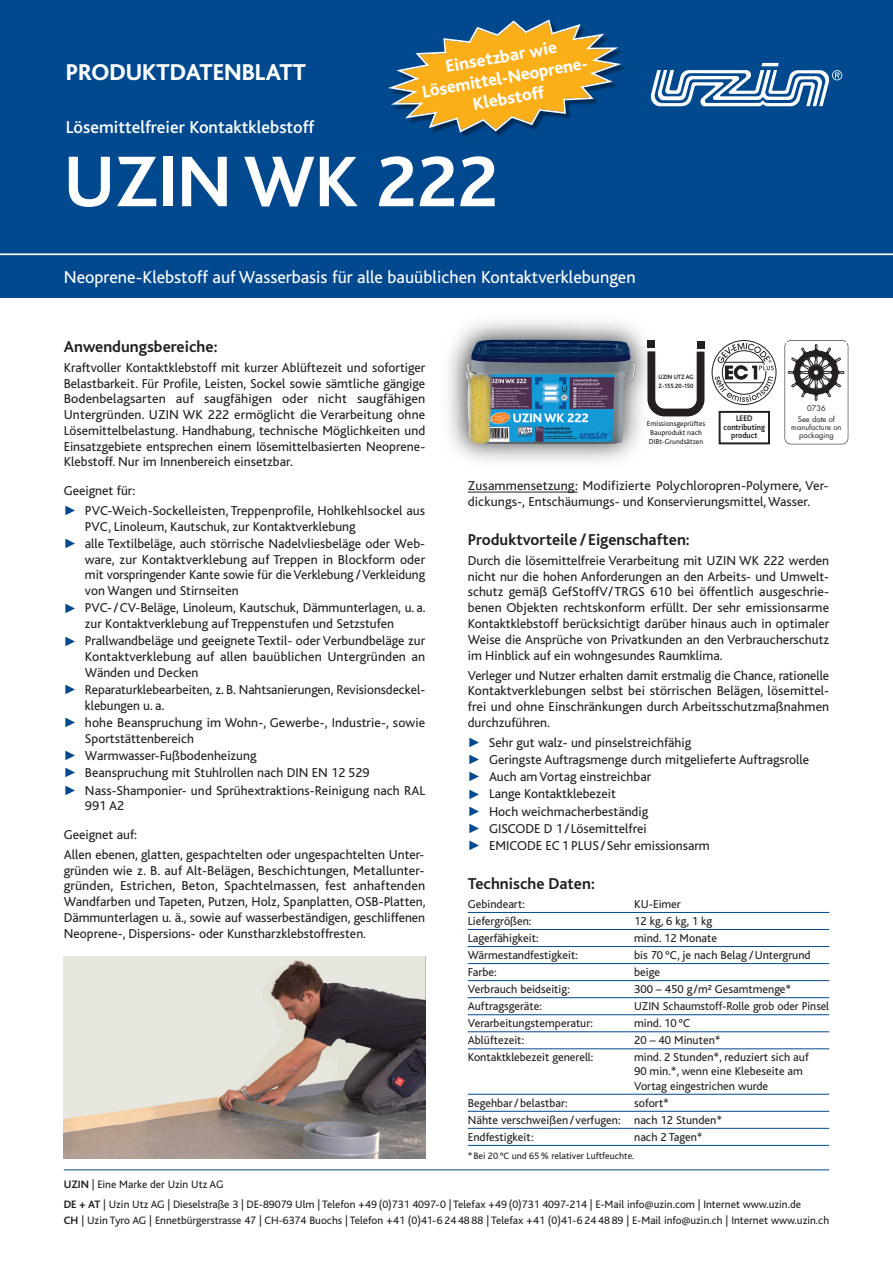
<style>
.page{position:relative;width:893px;height:1263px;background:#fff}
.page>*{position:absolute;margin:0;border:0;box-sizing:border-box;transform-origin:0 0}
.t1{font:700 75px "Bliss";color:#fff}
.t2{font:800 24px "Bliss";color:#fff}
.t3{font:18px "Bliss";color:#fff}
.t4{font:800 18px/21px "Bliss";color:#fff;text-align:center}
.t5{font:500 18px "Bliss";color:#fff}
.t6{font:700 16.5px "Bliss";color:#231f20}
.t7{font:13.5px/15.8px "Bliss";color:#231f20}
.t8{font:12px/14.1px "Bliss";color:#231f20}
.t9{font:11.25px/20px "Bliss";color:#231f20}
.t10{font:9.75px "Bliss";color:#231f20}
.t11{font:700 8.55px/8.6px "Bliss";color:#231f20;text-align:center;scale:.94 1}
.t12{font:7.5px/8.9px "Bliss";color:#231f20}
.t13{font:7.5px/10.4px "Futura";color:#231f20;text-align:center}
.t14{font:700 6.45px/9px "Bliss";color:#231f20;scale:.95 1}
.s1{color:#01498e}
.s2{font-weight:700}
</style>
<div class="page">
<div style="left:0;top:0;width:893px;height:255px;background:#01498e"></div>
<div style="left:0;top:255px;width:893px;height:43px;background:#01498e"></div>
<svg style="left:651px;top:63px;width:191px;height:44px"></svg>
<hr style="left:0;top:253px;width:893px;height:2px;background:#fff">
<hr style="left:64px;top:1169px;width:765px;height:1px;background:#01498e">
<img style="left:64px;top:957px;width:361px;height:202px">
<img style="left:466px;top:340px;width:170px;height:104px">
<hr style="left:468px;top:492px;width:110px;height:1px;background:#231f20">
<hr style="left:468px;top:912px;width:361px;height:1px;background:#01498e">
<hr style="left:468px;top:929px;width:361px;height:1px;background:#01498e">
<hr style="left:468px;top:946px;width:361px;height:1px;background:#01498e">
<hr style="left:468px;top:963px;width:361px;height:1px;background:#01498e">
<hr style="left:468px;top:980px;width:361px;height:1px;background:#01498e">
<hr style="left:468px;top:997px;width:361px;height:1px;background:#01498e">
<hr style="left:468px;top:1014px;width:361px;height:1px;background:#01498e">
<hr style="left:468px;top:1031px;width:361px;height:1px;background:#01498e">
<hr style="left:468px;top:1048px;width:361px;height:1px;background:#01498e">
<hr style="left:468px;top:1094px;width:361px;height:1px;background:#01498e">
<hr style="left:468px;top:1111px;width:361px;height:1px;background:#01498e">
<hr style="left:468px;top:1128px;width:361px;height:1px;background:#01498e">
<hr style="left:468px;top:1145px;width:361px;height:1px;background:#01498e">
<svg style="left:388px;top:19px;width:233px;height:114px"></svg>
<div style="left:712px;top:340px;width:64px;height:65px;border:1px solid #231f20;border-radius:50%"></div>
<svg style="left:715px;top:343px;width:59px;height:59px"></svg>
<div style="left:647px;top:340px;width:8px;height:8px;background:#231f20"></div>
<div style="left:697px;top:341px;width:7px;height:7px;background:#231f20"></div>
<svg style="left:644px;top:344px;width:61px;height:75px"></svg>
<div style="left:784px;top:340px;width:64px;height:104px;border:1px solid #231f20;border-radius:6px"></div>
<svg style="left:787px;top:342px;width:59px;height:59px"></svg>
<div style="left:719px;top:411px;width:51px;height:33px;border:2px solid #231f20"></div>
<h2 class="t2" style="left:66px;top:63px;width:242px">PRODUKTDATENBLATT</h2>
<h3 class="t5" style="left:66px;top:121px;width:250px">Lösemittelfreier Kontaktklebstoff</h3>
<h3 class="t4" style="left:417px;top:63px;width:167px;rotate:-10deg">Einsetzbar wie<br>Lösemittel-Neoprene-<br>Klebstoff</h3>
<h1 class="t1" style="left:64px;top:153px;width:436px">UZIN WK 222</h1>
<h3 class="t3" style="left:64px;top:270px;width:573px">Neoprene-Klebstoff auf Wasserbasis für alle bauüblichen Kontaktverklebungen</h3>
<p class="t6" style="left:64px;top:340px;width:155px">Anwendungsbereiche:</p>
<p class="t7" style="left:64px;top:361px;width:363px;text-align:justify">Kraftvoller Kontaktklebstoff mit kurzer Ablüftezeit und sofortiger Belastbarkeit. Für Profile, Leisten, Sockel sowie sämtliche gängige Bodenbelagsarten auf saugfähigen oder nicht saugfähigen Untergründen. UZIN WK 222 ermöglicht die Verarbeitung ohne Lösemittelbelastung. Handhabung, technische Möglichkeiten und Einsatzgebiete entsprechen einem lösemittelbasierten Neoprene-Klebstoff. Nur im Innenbereich einsetzbar.</p>
<p class="t7" style="left:64px;top:484px;width:73px">Geeignet für:</p>
<p class="t7" style="left:85px;top:504px;width:342px;text-indent:-21px"><span class="s1">✓</span> PVC-Weich-Sockelleisten, Treppenprofile, Hohlkehlsockel aus<br>PVC, Linoleum, Kautschuk, zur Kontaktverklebung</p>
<p class="t7" style="left:85px;top:537px;width:342px;text-align:justify;text-indent:-21px"><span class="s1">✓</span> alle Textilbeläge, auch störrische Nadelvliesbeläge oder Web&shy;ware, zur Kontaktverklebung auf Treppen in Blockform oder mit vorspringender Kante sowie für dieVerklebung /Verkleidung von Wangen und Stirnseiten</p>
<p class="t7" style="left:85px;top:601px;width:342px;text-indent:-21px"><span class="s1">✓</span> PVC-/CV-Beläge, Linoleum, Kautschuk, Dämmunterlagen, u. a. zur Kontaktverklebung auf Treppenstufen und Setzstufen</p>
<p class="t7" style="left:85px;top:634px;width:342px;text-align:justify;text-indent:-21px"><span class="s1">✓</span> Prallwandbeläge und geeignete Textil- oder Verbundbeläge zur Kontaktverklebung auf allen bauüblichen Untergründen an Wänden und Decken</p>
<p class="t7" style="left:85px;top:683px;width:342px;text-indent:-21px"><span class="s1">✓</span> Reparaturklebearbeiten, z. B. Nahtsanierungen, Revisionsdeckel&shy;klebungen u. a.</p>
<p class="t7" style="left:85px;top:716px;width:342px;text-indent:-21px"><span class="s1">✓</span> hohe Beanspruchung im Wohn-, Gewerbe-, Industrie-, sowie<br>Sportstättenbereich</p>
<p class="t7" style="left:64px;top:749px;width:194px"><span class="s1">✓</span> Warmwasser-Fußbodenheizung</p>
<p class="t7" style="left:64px;top:766px;width:307px"><span class="s1">✓</span> Beanspruchung mit Stuhlrollen nach DIN EN 12 529</p>
<p class="t7" style="left:85px;top:783px;width:342px;text-indent:-21px"><span class="s1">✓</span> Nass-Shamponier- und Sprühextraktions-Reinigung nach RAL<br>991 A2</p>
<p class="t7" style="left:64px;top:826px;width:362px;line-height:20px">Geeignet auf:<br>Allen ebenen, glatten, gespachtelten oder ungespachtelten Unter-</p>
<p class="t7" style="left:64px;top:863px;width:363px;text-align:justify">gründen wie z. B. auf Alt-Belägen, Beschichtungen, Metallunter&shy;gründen, Estrichen, Beton, Spachtelmassen, fest anhaftenden Wandfarben und Tapeten, Putzen, Holz, Spanplatten, OSB-Platten, Dämmunterlagen u. ä., sowie auf wasserbeständigen, geschliffenen Neoprene-, Dispersions- oder Kunstharzklebstoffresten.</p>
<p class="t14" style="left:658px;top:373px;width:38px">UZIN UTZ AG<br>Z-155.20-150</p>
<p class="t12" style="left:647px;top:420px;width:60px">Emissionsgeprüftes<br>Bauprodukt nach<br>DIBt-Grundsätzen</p>
<p class="t11" style="left:724px;top:415px;width:46px">LEED contributing product</p>
<p class="t13" style="left:798px;top:404px;width:39px">0736<br>See date of</p>
<p class="t13" style="left:791px;top:424px;width:52px;line-height:8.2px">manufacture on packaging</p>
<p class="t7" style="left:468px;top:479px;width:362px">Zusammensetzung: Modifizierte Polychloropren-Polymere, Ver&shy;dickungs-, Entschäumungs- und Konservierungsmittel,Wasser.</p>
<p class="t6" style="left:468px;top:533px;width:223px">Produktvorteile /Eigenschaften:</p>
<p class="t7" style="left:468px;top:554px;width:363px;text-align:justify">Durch die lösemittelfreie Verarbeitung mit UZIN WK 222 werden nicht nur die hohen Anforderungen an den Arbeits- und Umwelt&shy;schutz gemäß GefStoffV/TRGS 610 bei öffentlich ausgeschrie&shy;benen Objekten rechtskonform erfüllt. Der sehr emissionsarme Kontaktklebstoff berücksichtigt darüber hinaus auch in optimaler Weise die Ansprüche von Privatkunden an den Verbraucherschutz im Hinblick auf ein wohngesundes Raumklima.</p>
<p class="t7" style="left:468px;top:668px;width:363px;text-align:justify">Verleger und Nutzer erhalten damit erstmalig die Chance, rationelle Kontaktverklebungen selbst bei störrischen Belägen, lösemittel&shy;frei und ohne Einschränkungen durch Arbeitsschutzmaßnahmen durchzuführen.</p>
<p class="t7" style="left:468px;top:736px;width:225px"><span class="s1">✓</span> Sehr gut walz- und pinselstreichfähig</p>
<p class="t7" style="left:468px;top:753px;width:343px"><span class="s1">✓</span> Geringste Auftragsmenge durch mitgelieferte Auftragsrolle</p>
<p class="t7" style="left:468px;top:770px;width:185px"><span class="s1">✓</span> Auch am Vortag einstreichbar</p>
<p class="t7" style="left:468px;top:787px;width:150px"><span class="s1">✓</span> Lange Kontaktklebezeit</p>
<p class="t7" style="left:468px;top:805px;width:182px"><span class="s1">✓</span> Hoch weichmacherbeständig</p>
<p class="t7" style="left:468px;top:822px;width:180px"><span class="s1">✓</span> GISCODE D 1/Lösemittelfrei</p>
<p class="t7" style="left:468px;top:839px;width:243px"><span class="s1">✓</span> EMICODE EC 1 PLUS/Sehr emissionsarm</p>
<p class="t6" style="left:468px;top:878px;width:129px">Technische Daten:</p>
<p class="t8" style="left:468px;top:898px;width:59px">Gebindeart:</p>
<p class="t8" style="left:634px;top:898px;width:48px">KU-Eimer</p>
<p class="t8" style="left:468px;top:915px;width:65px">Liefergrößen:</p>
<p class="t8" style="left:634px;top:915px;width:80px">12 kg, 6 kg, 1 kg</p>
<p class="t8" style="left:468px;top:932px;width:73px">Lagerfähigkeit:</p>
<p class="t8" style="left:634px;top:932px;width:85px">mind. 12 Monate</p>
<p class="t8" style="left:468px;top:949px;width:112px">Wärmestandfestigkeit:</p>
<p class="t8" style="left:634px;top:949px;width:178px">bis 70 °C, je nach Belag /Untergrund</p>
<p class="t8" style="left:468px;top:966px;width:30px">Farbe:</p>
<p class="t8" style="left:634px;top:966px;width:27px">beige</p>
<p class="t8" style="left:468px;top:983px;width:104px">Verbrauch beidseitig:</p>
<p class="t8" style="left:634px;top:983px;width:159px">300 – 450 g/m² Gesamtmenge*</p>
<p class="t8" style="left:468px;top:1000px;width:76px">Auftragsgeräte:</p>
<p class="t8" style="left:634px;top:1000px;width:197px">UZIN Schaumstoff-Rolle grob oder Pinsel</p>
<p class="t8" style="left:468px;top:1017px;width:127px">Verarbeitungstemperatur:</p>
<p class="t8" style="left:634px;top:1017px;width:58px">mind. 10 °C</p>
<p class="t8" style="left:468px;top:1034px;width:58px">Ablüftezeit:</p>
<p class="t8" style="left:634px;top:1034px;width:88px">20 – 40 Minuten*</p>
<p class="t8" style="left:468px;top:1051px;width:127px">Kontaktklebezeit generell:</p>
<p class="t8" style="left:634px;top:1051px;width:176px">mind. 2 Stunden*, reduziert sich auf<br>90 min.*, wenn eine Klebeseite am<br>Vortag eingestrichen wurde</p>
<p class="t8" style="left:468px;top:1097px;width:101px">Begehbar/ belastbar:</p>
<p class="t8" style="left:468px;top:1095px;width:256px;line-height:17.1px;text-indent:166px">sofort*<br>Nähte verschweißen /verfugen: nach 12 Stunden*<br>Endfestigkeit:</p>
<p class="t8" style="left:634px;top:1131px;width:70px">nach 2 Tagen*</p>
<p class="t10" style="left:468px;top:1152px;width:168px">*Bei 20 °C und 65 % relativer Luftfeuchte.</p>
<p class="t9" style="left:64px;top:1176px;width:739px"><span class="s2">UZIN</span> | Eine Marke der Uzin Utz AG<br><span class="s2">DE + AT</span> | Uzin Utz AG | Dieselstraße 3 | DE-89079 Ulm | Telefon +49 (0)731 4097-0 | Telefax +49 (0)731 4097-214 | E-Mail info@uzin.com | Internet www.uzin.de</p>
<p class="t9" style="left:64px;top:1211px;width:767px"><span class="s2">CH</span> | Uzin Tyro AG | Ennetbürgerstrasse 47 | CH-6374 Buochs | Telefon +41 (0)41-6 24 48 88 | Telefax +41 (0)41-6 24 48 89 | E-Mail info@uzin.ch | Internet www.uzin.ch</p>
</div>
